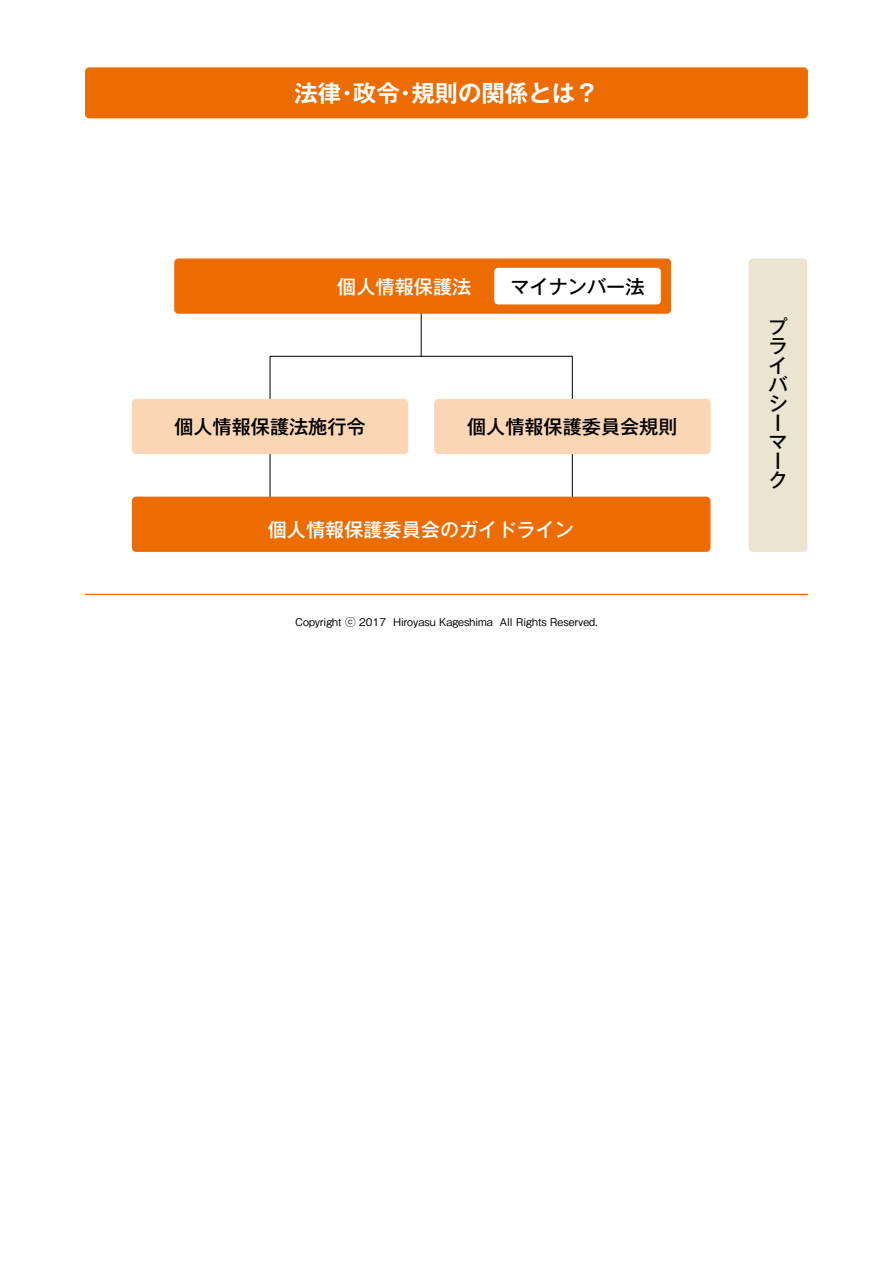
<style>
.page{position:relative;width:893px;height:1263px;background:#fff}
.page>*{position:absolute;margin:0;border:0;box-sizing:border-box;transform-origin:0 0}
.t1{font:700 23.4px "Gothic MB101 Pro De";color:#fff}
.t2{font:500 19.2px/19.2px "Gothic MB101 Pro";color:#000}
.t3{font:500 19.2px "Gothic MB101 Pro";color:#fff}
.t4{font:500 10.65px "Gothic BBB Pro";color:#000}
</style>
<div class="page">
<hr style="left:85px;top:594px;width:723px;height:1px;background:#ed6c00">
<hr style="left:421px;top:305px;width:1px;height:51px;background:#000">
<div style="left:270px;top:356px;width:303px;height:150px;border:1px solid #000"></div>
<div style="left:132px;top:497px;width:578px;height:55px;background:#ed6c00;border-radius:4px"></div>
<div style="left:434px;top:399px;width:276px;height:55px;background:#fbd6b4;border-radius:4px"></div>
<div style="left:132px;top:399px;width:276px;height:55px;background:#fbd6b4;border-radius:4px"></div>
<div style="left:749px;top:258px;width:58px;height:294px;background:#eae4d1;border-radius:4px"></div>
<div style="left:85px;top:67px;width:723px;height:51px;background:#ed6c00;border-radius:4px"></div>
<div style="left:174px;top:258px;width:497px;height:56px;background:#ed6c00;border-radius:4px"></div>
<div style="left:494px;top:267px;width:167px;height:38px;background:#fff;border-radius:4px"></div>
<div style="left:493px;top:267px;width:169px;height:38px;border:1px solid #ed6c00;border-radius:4px"></div>
<h1 class="t1" style="left:294px;top:74px;width:306px">法律・政令・規則の関係とは？</h1>
<h2 class="t3" style="left:337px;top:271px;width:135px">個人情報保護法</h2>
<h2 class="t2" style="left:511px;top:275px;width:135px">マイナンバー法</h2>
<h2 class="t2" style="left:174px;top:415px;width:193px">個人情報保護法施行令</h2>
<h2 class="t2" style="left:467px;top:415px;width:212px">個人情報保護委員会規則</h2>
<h2 class="t3" style="left:268px;top:514px;width:308px">個人情報保護委員会のガイドライン</h2>
<p class="t4" style="left:295px;top:613px;width:304px">Copyright ⓒ 2017 Hiroyasu Kageshima All Rights Reserved.</p>
<h2 class="t2" style="left:768px;top:315px;width:21px">プライバシーマーク</h2>
</div>
